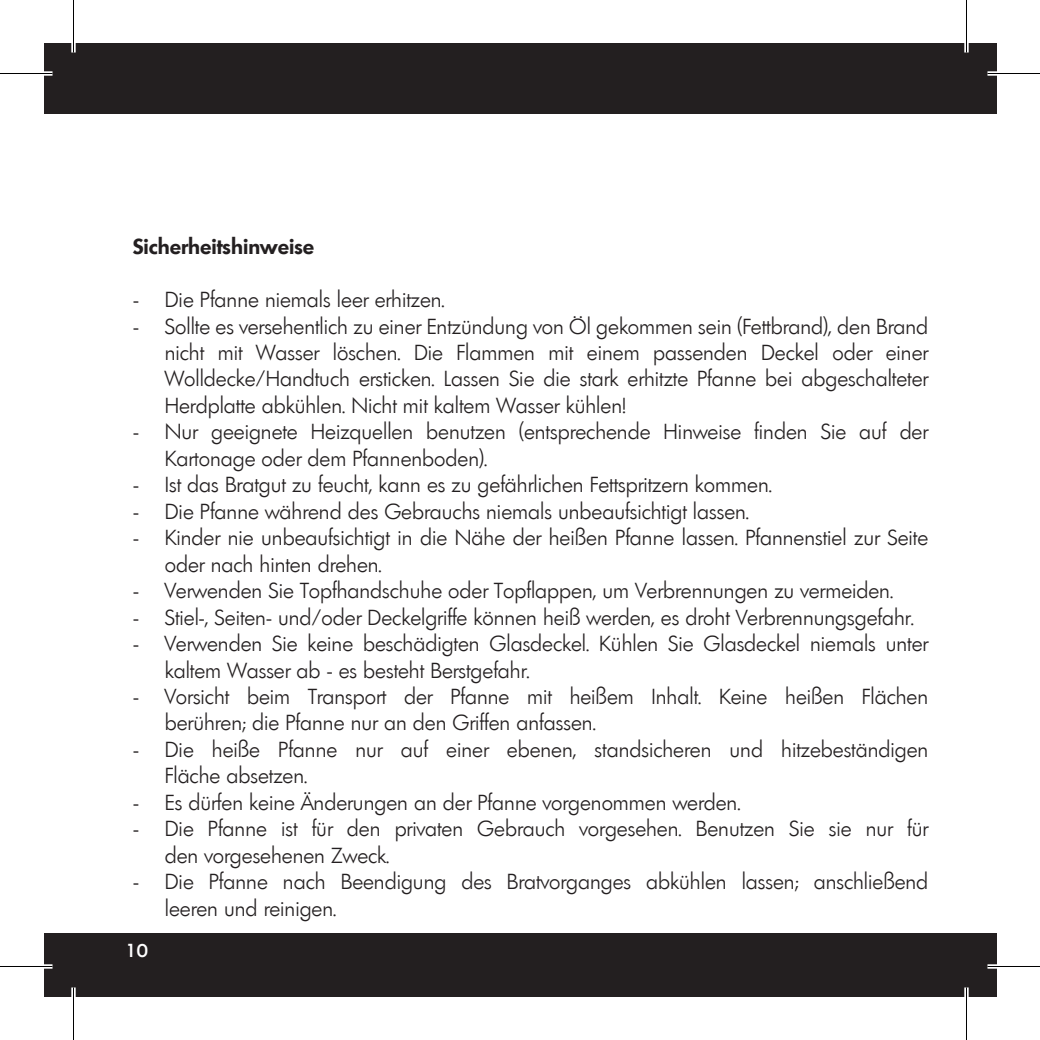
<style>
.page{position:relative;width:1040px;height:1040px;background:#fff}
.page>*{position:absolute;margin:0;border:0;box-sizing:border-box;transform-origin:0 0}
.t1{font:300 21px/26.6px "Limerick";color:#231f20}
.t2{font:600 21px "Limerick";color:#231f20}
.t3{font:500 18.2px "Limerick";color:#fff}
</style>
<div class="page">
<div style="left:44px;top:44px;width:952px;height:70px;background:#231f20"></div>
<div style="left:44px;top:933px;width:952px;height:63px;background:#231f20"></div>
<div style="left:0;top:71px;width:52px;height:5px;background:#fff"></div>
<div style="left:987px;top:71px;width:53px;height:5px;background:#fff"></div>
<div style="left:0;top:964px;width:52px;height:5px;background:#fff"></div>
<div style="left:987px;top:964px;width:53px;height:5px;background:#fff"></div>
<div style="left:71px;top:0;width:5px;height:52px;background:#fff"></div>
<div style="left:71px;top:987px;width:5px;height:53px;background:#fff"></div>
<div style="left:964px;top:0;width:5px;height:52px;background:#fff"></div>
<div style="left:964px;top:987px;width:5px;height:53px;background:#fff"></div>
<hr style="left:0;top:73px;width:52px;height:1px;background:#000">
<hr style="left:987px;top:73px;width:53px;height:1px;background:#000">
<hr style="left:0;top:966px;width:52px;height:1px;background:#000">
<hr style="left:987px;top:966px;width:53px;height:1px;background:#000">
<hr style="left:73px;top:0;width:1px;height:52px;background:#000">
<hr style="left:73px;top:987px;width:1px;height:53px;background:#000">
<hr style="left:966px;top:0;width:1px;height:52px;background:#000">
<hr style="left:966px;top:987px;width:1px;height:53px;background:#000">
<p class="t2" style="left:133px;top:233px;width:183px">Sicherheitshinweise</p>
<p class="t1" style="left:133px;top:286px;width:313px">- Die Pfanne niemals leer erhitzen.</p>
<p class="t1" style="left:165px;top:313px;width:765px;text-align:justify;text-indent:-32px">- Sollte es versehentlich zu einer Entzündung von Öl gekommen sein (Fettbrand), den Brand nicht mit Wasser löschen. Die Flammen mit einem passenden Deckel oder einer Wolldecke/Handtuch ersticken. Lassen Sie die stark erhitzte Pfanne bei abgeschalteter Herdplatte abkühlen. Nicht mit kaltem Wasser kühlen!</p>
<p class="t1" style="left:165px;top:419px;width:765px;text-indent:-32px">- Nur geeignete Heizquellen benutzen (entsprechende Hinweise finden Sie auf der<br>Kartonage oder dem Pfannenboden).</p>
<p class="t1" style="left:133px;top:472px;width:640px">- Ist das Bratgut zu feucht, kann es zu gefährlichen Fettspritzern kommen.</p>
<p class="t1" style="left:133px;top:498px;width:617px">- Die Pfanne während des Gebrauchs niemals unbeaufsichtigt lassen.</p>
<p class="t1" style="left:165px;top:524px;width:765px;text-indent:-32px">- Kinder nie unbeaufsichtigt in die Nähe der heißen Pfanne lassen. Pfannenstiel zur Seite oder nach hinten drehen.</p>
<p class="t1" style="left:133px;top:577px;width:762px">- Verwenden Sie Topfhandschuhe oder Topflappen, um Verbrennungen zu vermeiden.</p>
<p class="t1" style="left:133px;top:604px;width:782px">- Stiel-, Seiten- und/oder Deckelgriffe können heiß werden, es droht Verbrennungsgefahr.</p>
<p class="t1" style="left:165px;top:630px;width:765px;text-indent:-32px">- Verwenden Sie keine beschädigten Glasdeckel. Kühlen Sie Glasdeckel niemals unter kaltem Wasser ab - es besteht Berstgefahr.</p>
<p class="t1" style="left:165px;top:683px;width:765px;text-indent:-32px">- Vorsicht beim Transport der Pfanne mit heißem Inhalt. Keine heißen Flächen berühren; die Pfanne nur an den Griffen anfassen.</p>
<p class="t1" style="left:165px;top:736px;width:765px;text-indent:-32px">- Die heiße Pfanne nur auf einer ebenen, standsicheren und hitzebeständigen<br>Fläche absetzen.</p>
<p class="t1" style="left:133px;top:789px;width:609px">- Es dürfen keine Änderungen an der Pfanne vorgenommen werden.</p>
<p class="t1" style="left:165px;top:816px;width:765px;text-indent:-32px">- Die Pfanne ist für den privaten Gebrauch vorgesehen. Benutzen Sie sie nur für den vorgesehenen Zweck.</p>
<p class="t1" style="left:165px;top:868px;width:765px;text-indent:-32px">- Die Pfanne nach Beendigung des Bratvorganges abkühlen lassen; anschließend leeren und reinigen.</p>
<p class="t3" style="left:126px;top:939px;width:24px">10</p>
</div>
